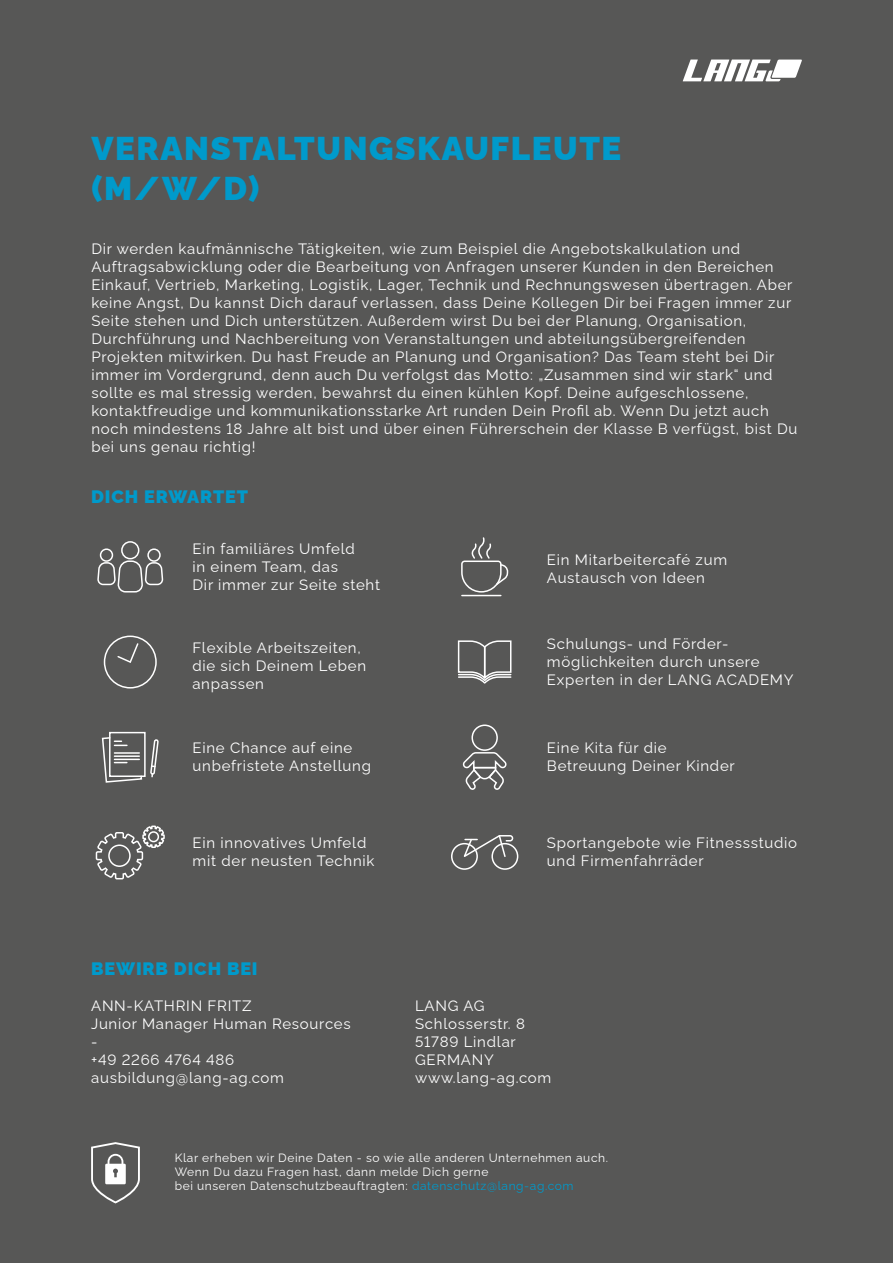
<style>
.page{position:relative;width:893px;height:1263px;background:#575756}
.page>*{position:absolute;margin:0;border:0;box-sizing:border-box;transform-origin:0 0}
.t1{font:900 33px/39.6px "Raleway";letter-spacing:.05em;color:#009acb}
.t2{font:900 18px "Raleway";letter-spacing:.05em;color:#009acb}
.t3{font:15px/18px "Raleway";letter-spacing:.05em;color:#fff}
.t4{font:12px/14.4px "Raleway";letter-spacing:.05em;color:#fff}
.s1{color:#009acb}
</style>
<div class="page">
<svg style="left:683px;top:60px;width:119px;height:21px"></svg>
<div style="left:121px;top:541px;width:18px;height:18px;border:2px solid #fff;border-radius:50%"></div>
<div style="left:100px;top:548px;width:13px;height:14px;border:2px solid #fff;border-radius:50%"></div>
<div style="left:147px;top:548px;width:14px;height:14px;border:2px solid #fff;border-radius:50%"></div>
<svg style="left:98px;top:560px;width:66px;height:33px"></svg>
<div style="left:104px;top:635px;width:53px;height:53px;border:2px solid #fff;border-radius:50%"></div>
<svg style="left:117px;top:643px;width:22px;height:20px"></svg>
<div style="left:109px;top:732px;width:37px;height:45px;border:2px solid #fff"></div>
<svg style="left:151px;top:739px;width:8px;height:38px"></svg>
<svg style="left:101px;top:736px;width:42px;height:47px"></svg>
<svg style="left:95px;top:825px;width:70px;height:55px"></svg>
<div style="left:148px;top:831px;width:11px;height:11px;border:2px solid #fff;border-radius:50%"></div>
<hr style="left:462px;top:595px;width:39px;height:1px;background:#fff">
<svg style="left:461px;top:537px;width:48px;height:56px"></svg>
<svg style="left:457px;top:640px;width:55px;height:44px"></svg>
<div style="left:471px;top:724px;width:27px;height:27px;border:2px solid #fff;border-radius:50%"></div>
<svg style="left:462px;top:752px;width:45px;height:38px"></svg>
<div style="left:491px;top:843px;width:27px;height:27px;border:2px solid #fff;border-radius:50%"></div>
<div style="left:451px;top:843px;width:27px;height:27px;border:2px solid #fff;border-radius:50%"></div>
<svg style="left:463px;top:835px;width:51px;height:23px"></svg>
<svg style="left:91px;top:1142px;width:49px;height:61px"></svg>
<h1 class="t1" style="left:91px;top:125px;width:531px">VERANSTALTUNGSKAUFLEUTE (M/W/D)</h1>
<p class="t3" style="left:91px;top:238px;width:708px">Dir werden kaufmännische Tätigkeiten, wie zum Beispiel die Angebotskalkulation und Auftragsabwicklung oder die Bearbeitung von Anfragen unserer Kunden in den Bereichen Einkauf, Vertrieb, Marketing, Logistik, Lager, Technik und Rechnungswesen übertragen. Aber keine Angst, Du kannst Dich darauf verlassen, dass Deine Kollegen Dir bei Fragen immer zur Seite stehen und Dich unterstützen. Außerdem wirst Du bei der Planung, Organisation, Durchführung und Nachbereitung von Veranstaltungen und abteilungsübergreifenden Projekten mitwirken. Du hast Freude an Planung und Organisation? Das Team steht bei Dir immer im Vordergrund, denn auch Du verfolgst das Motto: „Zusammen sind wir stark“ und sollte es mal stressig werden, bewahrst du einen kühlen Kopf. Deine aufgeschlossene, kontaktfreudige und kommunikationsstarke Art runden Dein Profil ab. Wenn Du jetzt auch noch mindestens 18 Jahre alt bist und über einen Führerschein der Klasse B verfügst, bist Du bei uns genau richtig!</p>
<p class="t2" style="left:91px;top:482px;width:158px">DICH ERWARTET</p>
<p class="t3" style="left:192px;top:538px;width:189px">Ein familiäres Umfeld<br>in einem Team, das<br>Dir immer zur Seite steht</p>
<p class="t3" style="left:547px;top:549px;width:182px">Ein Mitarbeitercafé zum<br>Austausch von Ideen</p>
<p class="t3" style="left:192px;top:637px;width:175px">Flexible Arbeitszeiten, die sich Deinem Leben anpassen</p>
<p class="t3" style="left:547px;top:633px;width:248px">Schulungs- und Förder&shy;möglichkeiten durch unsere<br>Experten in der LANG ACADEMY</p>
<p class="t3" style="left:192px;top:737px;width:180px">Eine Chance auf eine unbefristete Anstellung</p>
<p class="t3" style="left:547px;top:737px;width:189px">Eine Kita für die<br>Betreuung Deiner Kinder</p>
<p class="t3" style="left:192px;top:832px;width:184px">Ein innovatives Umfeld mit der neusten Technik</p>
<p class="t3" style="left:547px;top:832px;width:252px">Sportangebote wie Fitnessstudio und Firmenfahrräder</p>
<p class="t2" style="left:91px;top:954px;width:168px">BEWIRB DICH BEI</p>
<p class="t3" style="left:91px;top:995px;width:162px">ANN-KATHRIN FRITZ</p>
<p class="t3" style="left:415px;top:995px;width:71px">LANG AG</p>
<p class="t3" style="left:91px;top:1013px;width:261px">Junior Manager Human Resources</p>
<p class="t3" style="left:415px;top:1013px;width:111px">Schlosserstr. 8</p>
<p class="t3" style="left:91px;top:1031px;width:8px">-</p>
<p class="t3" style="left:415px;top:1031px;width:102px">51789 Lindlar</p>
<p class="t3" style="left:91px;top:1049px;width:145px">+49 2266 4764 486</p>
<p class="t3" style="left:415px;top:1049px;width:80px">GERMANY</p>
<p class="t3" style="left:91px;top:1067px;width:194px">ausbildung@lang-ag.com</p>
<p class="t3" style="left:415px;top:1067px;width:138px">www.lang-ag.com</p>
<p class="t4" style="left:175px;top:1149px;width:435px">Klar erheben wir Deine Daten - so wie alle anderen Unternehmen auch.<br>Wenn Du dazu Fragen hast, dann melde Dich gerne<br>bei unseren Datenschutzbeauftragten: <span class="s1">datenschutz@lang-ag.com</span></p>
</div>
